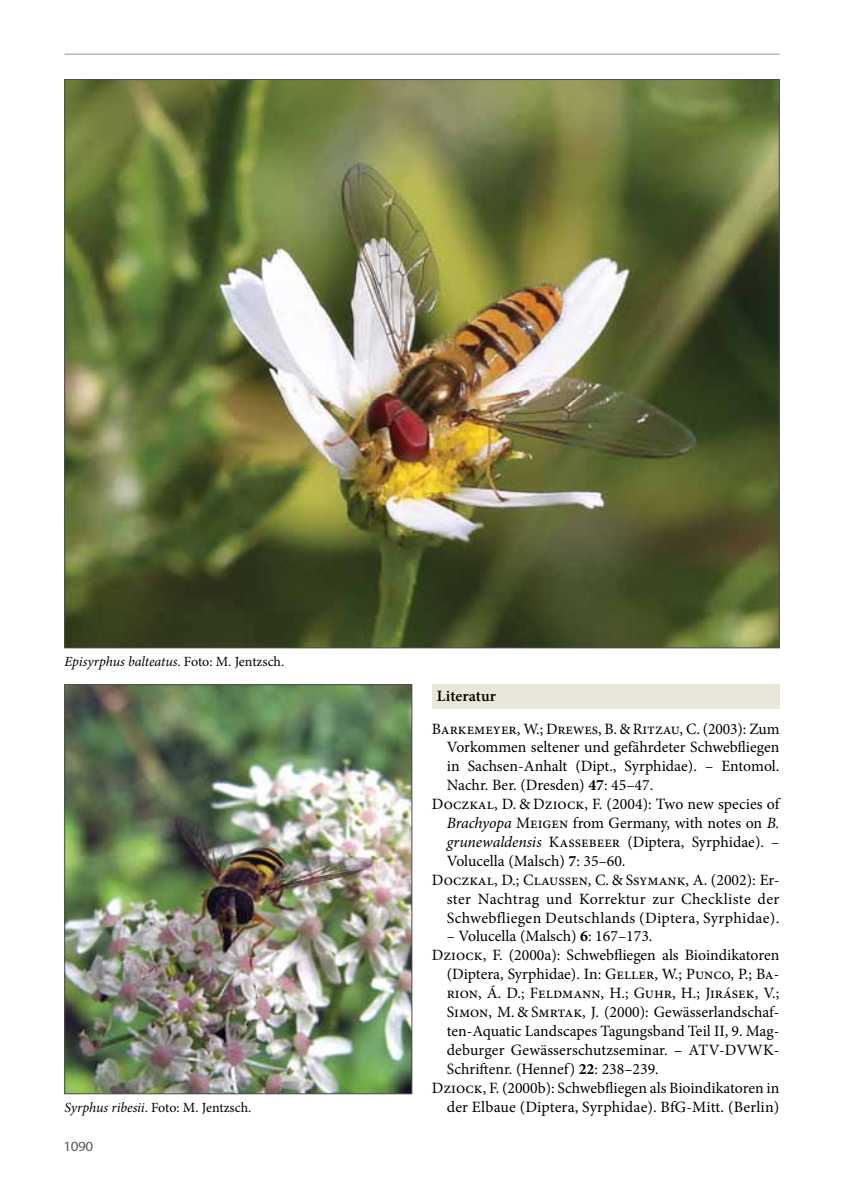
<style>
.page{position:relative;width:844px;height:1191px;background:#fff}
.page>*{position:absolute;margin:0;border:0;box-sizing:border-box;transform-origin:0 0}
.t1{font:15.75px "Minion Pro";color:#000}
.t2{font:600 15.75px "Minion Pro";letter-spacing:.005em;color:#000}
.t3{font:italic 14px "Minion Pro";letter-spacing:-.01em;color:#000}
.t4{font:14px "Minion Pro";color:#000}
.t5{font:14px "Myriad Pro";color:#58595b;scale:1.08 1}
.s1{font-style:normal}
.s2{font-style:italic}
.s3{font-weight:700}
</style>
<div class="page">
<div style="left:432px;top:684px;width:347px;height:25px;background:#ebe6da"></div>
<img style="left:66px;top:81px;width:711px;height:565px">
<img style="left:66px;top:686px;width:344px;height:406px">
<div style="left:64px;top:684px;width:348px;height:410px;border:1px solid #4d4d4f"></div>
<hr style="left:64px;top:54px;width:715px;height:1px;background:#939598">
<p class="t3" style="left:64px;top:651px;width:221px">Episyrphus balteatus<span class="s1">. Foto: M. Jentzsch.</span></p>
<p class="t4" style="left:64px;top:1097px;width:188px"><span class="s2">Syrphus ribesii</span>. Foto: M. Jentzsch.</p>
<p class="t5" style="left:63px;top:1138px;width:29px">1090</p>
<p class="t2" style="left:437px;top:685px;width:61px">Literatur</p>
<p class="t1" style="left:432px;top:718px;width:349px">Barkemeyer, W.; Drewes, B. &amp; Ritzau, C. (2003): Zum</p>
<p class="t1" style="left:446px;top:737px;width:334px">Vorkommen seltener und gefährdeter Schwebfliegen</p>
<p class="t1" style="left:446px;top:755px;width:334px">in Sachsen-Anhalt (Dipt., Syrphidae). – Entomol.</p>
<p class="t1" style="left:446px;top:774px;width:208px">Nachr. Ber. (Dresden) <span class="s3">47</span>: 45–47.</p>
<p class="t1" style="left:432px;top:793px;width:349px">Doczkal, D. &amp; Dziock, F. (2004): Two new species of</p>
<p class="t1" style="left:446px;top:812px;width:334px"><span class="s2">Brachyopa</span> Meigen from Germany, with notes on <span class="s2">B.</span></p>
<p class="t1" style="left:446px;top:831px;width:334px"><span class="s2">grunewaldensis</span> Kassebeer (Diptera, Syrphidae). –</p>
<p class="t1" style="left:446px;top:850px;width:180px">Volucella (Malsch) <span class="s3">7</span>: 35–60.</p>
<p class="t1" style="left:432px;top:869px;width:349px">Doczkal, D.; Claussen, C. &amp; Ssymank, A. (2002): Er-</p>
<p class="t1" style="left:446px;top:888px;width:334px">ster Nachtrag und Korrektur zur Checkliste der</p>
<p class="t1" style="left:446px;top:907px;width:334px">Schwebfliegen Deutschlands (Diptera, Syrphidae).</p>
<p class="t1" style="left:446px;top:926px;width:207px">– Volucella (Malsch) <span class="s3">6</span>: 167–173.</p>
<p class="t1" style="left:432px;top:944px;width:349px">Dziock, F. (2000a): Schwebfliegen als Bioindikatoren</p>
<p class="t1" style="left:446px;top:963px;width:334px">(Diptera, Syrphidae). In: Geller, W.; Punco, P.; Ba-</p>
<p class="t1" style="left:446px;top:982px;width:334px">rion, á. D.; Feldmann, H.; Guhr, H.; Jirásek, V.;</p>
<p class="t1" style="left:446px;top:1001px;width:334px">Simon, M. &amp; Smrtak, J. (2000): Gewässerlandschaf-</p>
<p class="t1" style="left:446px;top:1020px;width:334px">ten-Aquatic Landscapes Tagungsband Teil II, 9. Mag-</p>
<p class="t1" style="left:446px;top:1039px;width:334px">deburger Gewässerschutzseminar. – ATV-DVWK-</p>
<p class="t1" style="left:446px;top:1058px;width:213px">Schriftenr. (Hennef) <span class="s3">22</span>: 238–239.</p>
<p class="t1" style="left:432px;top:1077px;width:349px">Dziock, F. (2000b): Schwebfliegen als Bioindikatoren in</p>
<p class="t1" style="left:446px;top:1096px;width:334px">der Elbaue (Diptera, Syrphidae). BfG-Mitt. (Berlin)</p>
</div>
